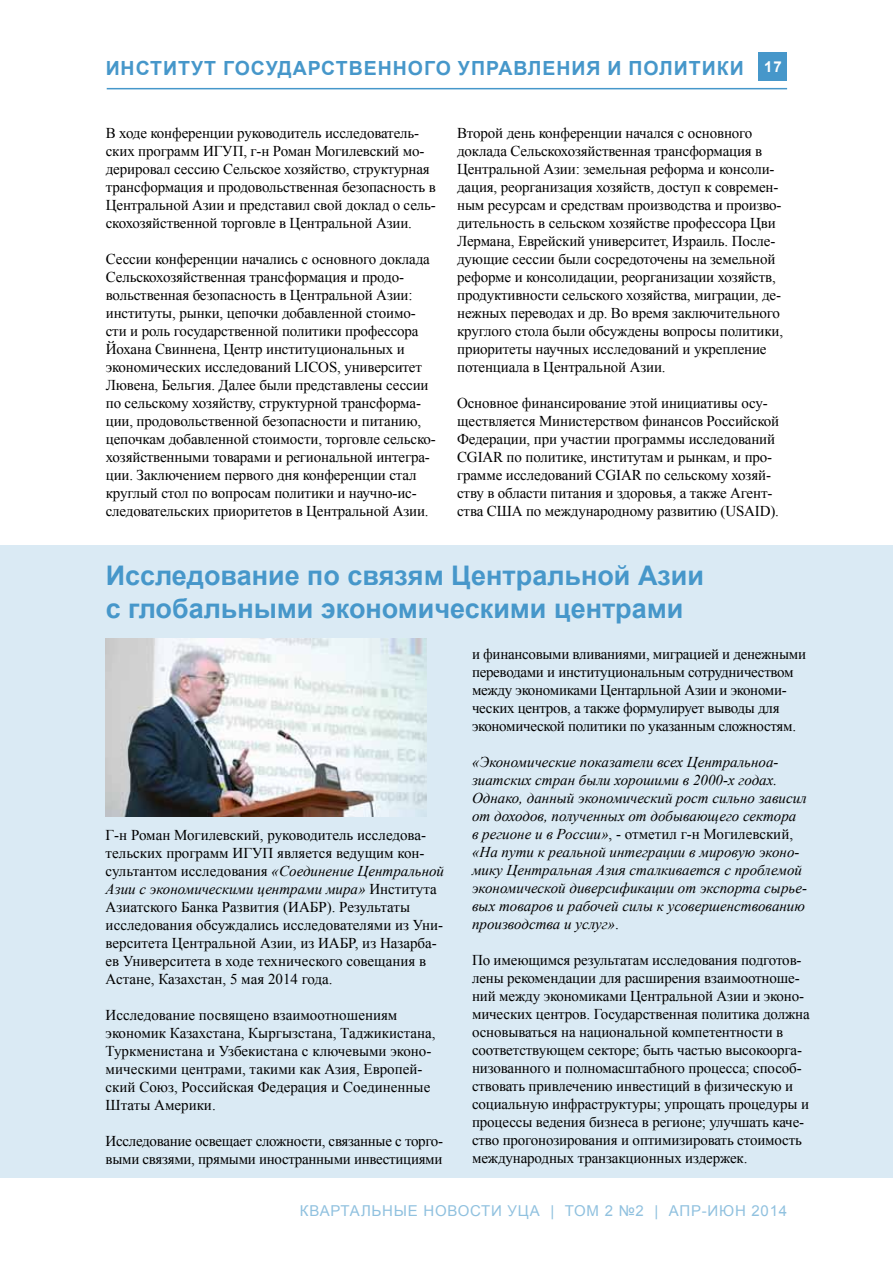
<style>
.page{position:relative;width:893px;height:1263px;background:#fff}
.page>*{position:absolute;margin:0;border:0;box-sizing:border-box;transform-origin:0 0}
.t1{font:700 27px/32.4px "Arial";color:#4697ca}
.t2{font:700 19.5px "Arial";letter-spacing:.05em;color:#4697ca}
.t3{font:15px/18px "Times New Roman";letter-spacing:-.01em;color:#000}
.t4{font:italic 15px/18px "Times New Roman";color:#000}
.t5{font:15px "Arial";letter-spacing:.05em;color:#90c1df}
.s1{font-size:15px;color:#fff}
.s2{font-style:italic}
.s3{font-style:normal}
</style>
<div class="page">
<div style="left:759px;top:52px;width:28px;height:29px;background:#4697ca"></div>
<hr style="left:107px;top:88px;width:680px;height:1px;background:#4697ca">
<div style="left:1px;top:545px;width:892px;height:633px;background:#daeaf4"></div>
<img style="left:106px;top:639px;width:321px;height:177px">
<h2 class="t2" style="left:106px;top:55px;width:45px">Инстит</h2>
<h2 class="t2" style="left:191px;top:55px;width:497px">ут государственного управления и полити</h2>
<h2 class="t2" style="left:717px;top:55px;width:66px">ки <span class="s1">17</span></h2>
<p class="t3" style="left:106px;top:124px;width:332px">В ходе конференции руководитель исследователь&shy;ских программ ИГУП, г-н Роман Могилевский мо&shy;дерировал сессию Сельское хозяйство, структурная трансформация и продовольственная безопасность в Центральной Азии и представил свой доклад о сель&shy;скохозяйственной торговле в Центральной Азии.</p>
<p class="t3" style="left:106px;top:250px;width:332px">Сессии конференции начались с основного доклада Сельскохозяйственная трансформация и продо&shy;вольственная безопасность в Центральной Азии: институты, рынки, цепочки добавленной стоимо&shy;сти и роль государственной политики профессора Йохана Свиннена, Центр институциональных и экономических исследований LICOS, университет Лювена, Бельгия. Далее были представлены сессии по сельскому хозяйству, структурной трансформа&shy;ции, продовольственной безопасности и питанию, цепочкам добавленной стоимости, торговле сельско&shy;хозяйственными товарами и региональной интегра&shy;ции. Заключением первого дня конференции стал круглый стол по вопросам политики и научно-ис&shy;следовательских приоритетов в Центральной Азии.</p>
<p class="t3" style="left:457px;top:124px;width:328px">Второй день конференции начался с основного доклада Сельскохозяйственная трансформация в Центральной Азии: земельная реформа и консоли&shy;дация, реорганизация хозяйств, доступ к современ&shy;ным ресурсам и средствам производства и произво&shy;дительность в сельском хозяйстве профессора Цви Лермана, Еврейский университет, Израиль. После&shy;дующие сессии были сосредоточены на земельной реформе и консолидации, реорганизации хозяйств, продуктивности сельского хозяйства, миграции, де&shy;нежных переводах и др. Во время заключительного круглого стола были обсуждены вопросы политики, приоритеты научных исследований и укрепление потенциала в Центральной Азии.</p>
<p class="t3" style="left:457px;top:394px;width:323px">Основное финансирование этой инициативы осу&shy;ществляется Министерством финансов Российской Федерации, при участии программы исследований CGIAR по политике, институтам и рынкам, и про&shy;грамме исследований CGIAR по сельскому хозяй&shy;ству в области питания и здоровья, а также Агент&shy;ства США по международному развитию (USAID).</p>
<h1 class="t1" style="left:106px;top:560px;width:600px">Исследование по связям Центральной Азии с глобальными экономическими центрами</h1>
<p class="t3" style="left:106px;top:825px;width:340px">Г-н Роман Могилевский, руководитель исследова&shy;тельских программ ИГУП является ведущим кон&shy;сультантом исследования <span class="s2">«Соединение Центральной Азии с экономическими центрами мира»</span> Института Азиатского Банка Развития (ИАБР). Результаты исследования обсуждались исследователями из Уни&shy;верситета Центральной Азии, из ИАБР, из Назарба&shy;ев Университета в ходе технического совещания в Астане, Казахстан, 5 мая 2014 года.</p>
<p class="t3" style="left:106px;top:1005px;width:331px">Исследование посвящено взаимоотношениям экономик Казахстана, Кыргызстана, Таджикистана, Туркменистана и Узбекистана с ключевыми эконо&shy;мическими центрами, такими как Азия, Европей&shy;ский Союз, Российская Федерация и Соединенные Штаты Америки.</p>
<p class="t3" style="left:106px;top:1131px;width:339px">Исследование освещает сложности, связанные с торго&shy;выми связями, прямыми иностранными инвестициями</p>
<p class="t3" style="left:472px;top:644px;width:335px">и финансовыми вливаниями, миграцией и денежными переводами и институциональным сотрудничеством между экономиками Центарльной Азии и экономи&shy;ческих центров, а также формулирует выводы для экономической политики по указанным сложностям.</p>
<p class="t4" style="left:472px;top:752px;width:337px">«Экономические показатели всех Центральноа&shy;зиатских стран были хорошими в 2000-х годах.<br>Однако, данный экономический рост сильно зависил от доходов, полученных от добывающего сектора<br>в регионе и в России»<span class="s3">, - отметил г-н Могилевский, </span>«На пути к реальной интеграции в мировую эконо&shy;мику Центральная Азия сталкивается с проблемой экономической диверсификации от экспорта сырье&shy;вых товаров и рабочей силы к усовершенствованию производства и услуг»<span class="s3">.</span></p>
<p class="t3" style="left:472px;top:950px;width:339px">По имеющимся результатам исследования подготов&shy;лены рекомендации для расширения взаимоотноше&shy;ний между экономиками Центральной Азии и эконо&shy;мических центров. Государственная политика должна основываться на национальной компетентности в соответствующем секторе; быть частью высокоорга&shy;низованного и полномасштабного процесса; способ&shy;ствовать привлечению инвестиций в физическую и социальную инфраструктуры; упрощать процедуры и процессы ведения бизнеса в регионе; улучшать каче&shy;ство прогонозирования и оптимизировать стоимость международных транзакционных издержек.</p>
<p class="t5" style="left:300px;top:1201px;width:489px">КВАРТАЛЬНЫЕ НОВОСТИ УЦА | ТОМ 2 №2 | АПР-ИЮН 2014</p>
</div>
